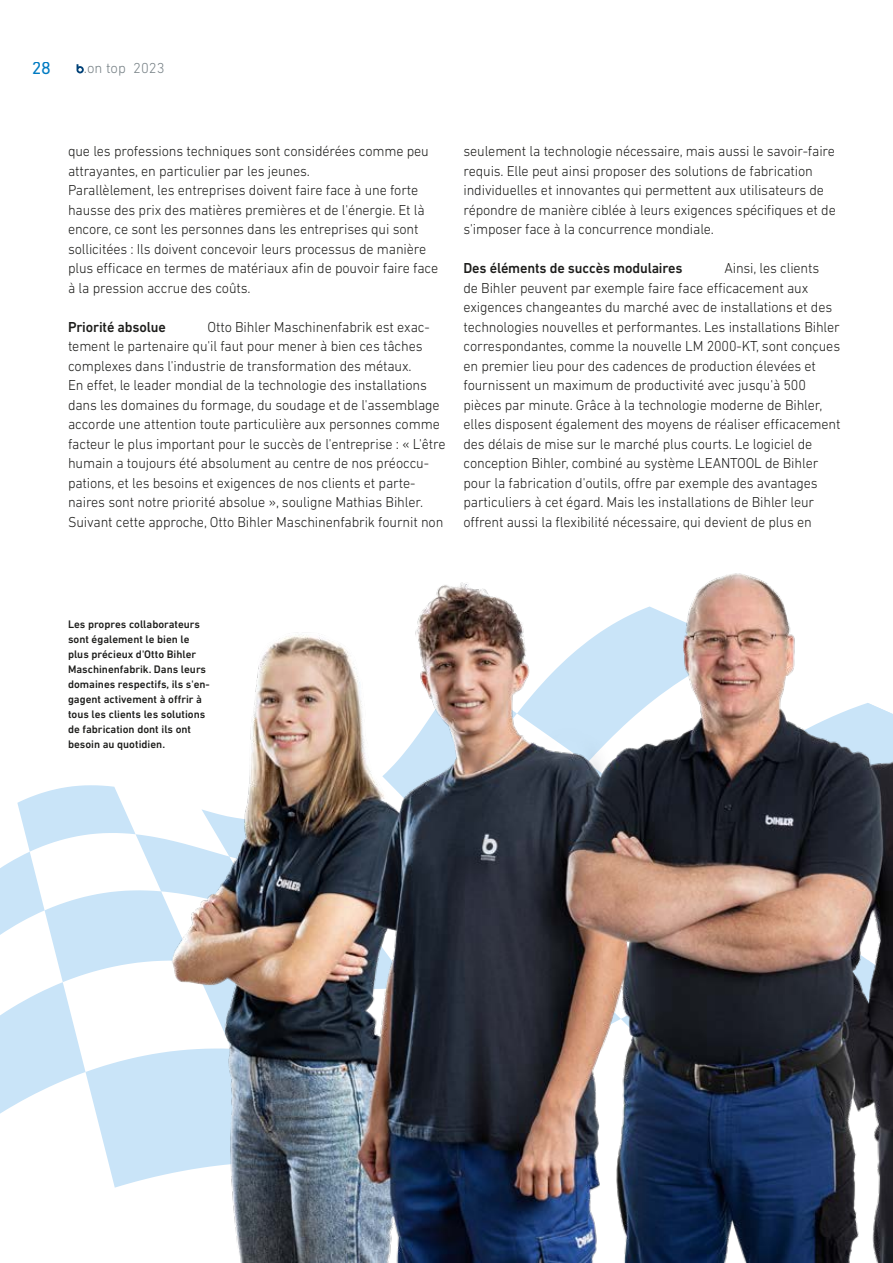
<style>
.page{position:relative;width:893px;height:1263px;background:#fff}
.page>*{position:absolute;margin:0;border:0;box-sizing:border-box;transform-origin:0 0}
.t1{font:18px "DIN Next LT Pro";color:#007bc2}
.t2{font:300 14.7px/19.5px "DIN Next LT Pro";letter-spacing:-.01em;color:#1d1d1b}
.t3{font:500 14.7px "DIN Next LT Pro";letter-spacing:-.01em;color:#1d1d1b}
.t4{font:300 14.7px "DIN Next LT Pro";color:#778186}
.t5{font:500 11.1px/15px "DIN Next LT Pro";color:#1d1d1b}
</style>
<div class="page">
<img style="left:0;top:573px;width:893px;height:690px">
<svg style="left:77px;top:64px;width:7px;height:9px"></svg>
<p class="t1" style="left:32px;top:58px;width:21px">28</p>
<p class="t4" style="left:84px;top:60px;width:82px">.on top 2023</p>
<p class="t2" style="left:68px;top:141px;width:372px">que les professions techniques sont considérées comme peu attrayantes, en particulier par les jeunes.<br>Parallèlement, les entreprises doivent faire face à une forte hausse des prix des matières premières et de l'énergie. Et là encore, ce sont les personnes dans les entreprises qui sont sollicitées : Ils doivent concevoir leurs processus de manière plus efficace en termes de matériaux afin de pouvoir faire face à la pression accrue des coûts.</p>
<p class="t3" style="left:68px;top:318px;width:99px">Priorité absolue</p>
<p class="t2" style="left:68px;top:317px;width:379px;text-indent:140px">Otto Bihler Maschinenfabrik est exac&shy;tement le partenaire qu'il faut pour mener à bien ces tâches complexes dans l'industrie de transformation des métaux.<br>En effet, le leader mondial de la technologie des installations dans les domaines du formage, du soudage et de l'assemblage accorde une attention toute particulière aux personnes comme facteur le plus important pour le succès de l'entreprise : « L'être humain a toujours été absolument au centre de nos préoccu&shy;pations, et les besoins et exigences de nos clients et parte&shy;naires sont notre priorité absolue », souligne Mathias Bihler.<br>Suivant cette approche, Otto Bihler Maschinenfabrik fournit non</p>
<p class="t2" style="left:463px;top:141px;width:374px">seulement la technologie nécessaire, mais aussi le savoir-faire requis. Elle peut ainsi proposer des solutions de fabrication individuelles et innovantes qui permettent aux utilisateurs de répondre de manière ciblée à leurs exigences spécifiques et de s'imposer face à la concurrence mondiale.</p>
<p class="t3" style="left:463px;top:260px;width:221px">Des éléments de succès modulaires</p>
<p class="t2" style="left:463px;top:258px;width:379px;text-indent:261px">Ainsi, les clients<br>de Bihler peuvent par exemple faire face efficacement aux exigences changeantes du marché avec de installations et des technologies nouvelles et performantes. Les installations Bihler correspondantes, comme la nouvelle LM 2000-KT, sont conçues en premier lieu pour des cadences de production élevées et fournissent un maximum de productivité avec jusqu'à 500 pièces par minute. Grâce à la technologie moderne de Bihler, elles disposent également des moyens de réaliser efficacement des délais de mise sur le marché plus courts. Le logiciel de conception Bihler, combiné au système LEANTOOL de Bihler pour la fabrication d'outils, offre par exemple des avantages particuliers à cet égard. Mais les installations de Bihler leur offrent aussi la flexibilité nécessaire, qui devient de plus en</p>
<p class="t5" style="left:68px;top:617px;width:143px">Les propres collaborateurs sont également le bien le plus précieux d'Otto Bihler<br>Maschinenfabrik. Dans leurs domaines respectifs, ils s'en&shy;gagent activement à offrir à tous les clients les solutions de fabrication dont ils ont besoin au quotidien.</p>
</div>
